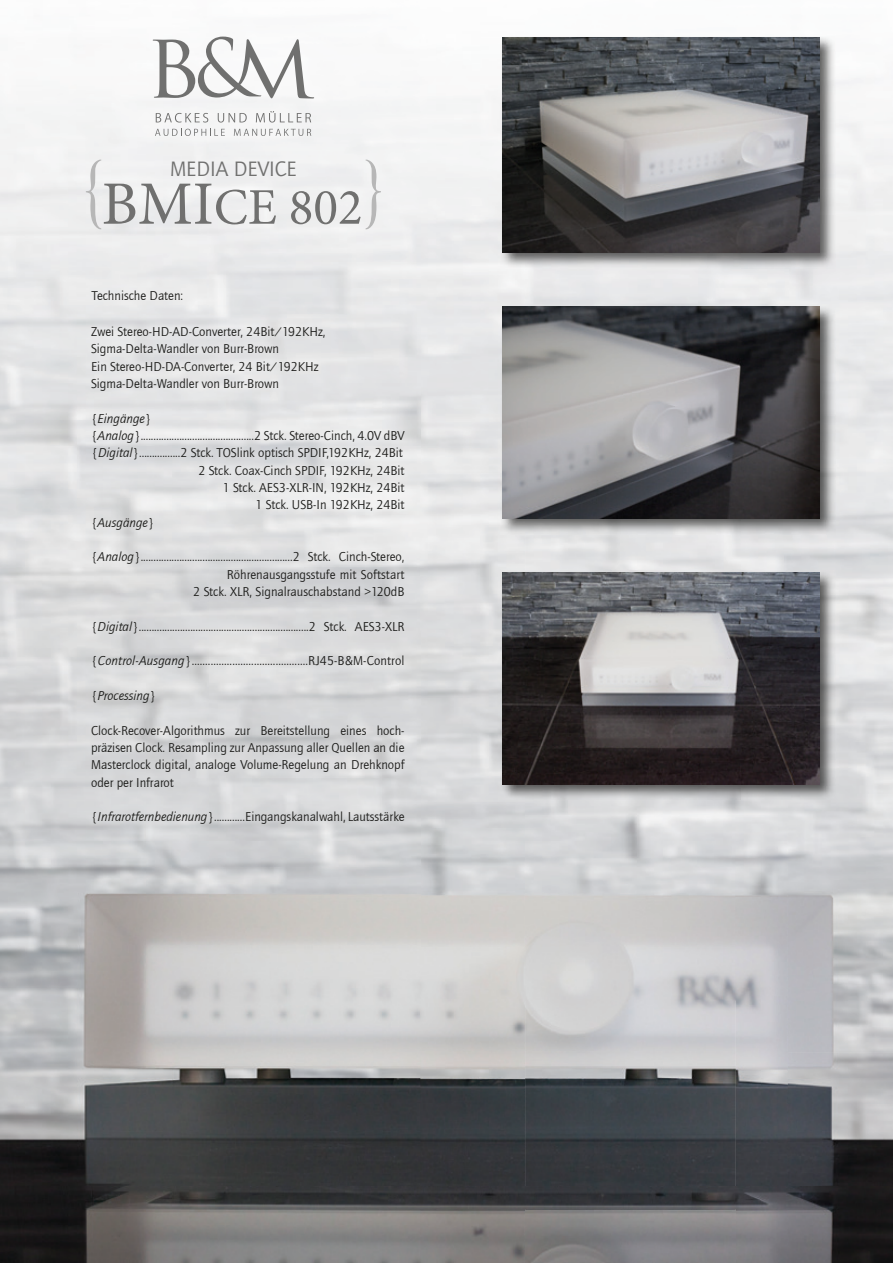
<style>
.page{position:relative;width:893px;height:1263px;background:#fff}
.page>*{position:absolute;margin:0;border:0;box-sizing:border-box;transform-origin:0 0}
.t1{font:61.65px "Minion Pro";color:#70706f}
.t2{font:51.3px "Minion Pro";color:#70706f}
.t3{font:21.45px "Quay Sans EF";color:#70706f}
.t4{font:13.2px/17.4px "Quay Sans EF";color:#1d1d1b;text-align:right}
.t5{font:italic 13.2px "Quay Sans EF Book";color:#1d1d1b}
.s1{font-family:"Trajan Pro";font-size:80.25px;color:#b7b7b7}
.s2{font-family:"Quay Sans EF";font-style:normal}
.s3{font-family:"Quay Sans EF Book";font-style:italic}
</style>
<div class="page">
<img style="left:0;top:36px;width:525px;height:1227px">
<img style="left:788px;top:579px;width:105px;height:684px">
<img style="left:525px;top:800px;width:263px;height:463px">
<img style="left:0;top:1186px;width:893px;height:23px">
<img style="left:500px;top:36px;width:336px;height:232px">
<img style="left:502px;top:37px;width:318px;height:216px">
<svg style="left:153px;top:37px;width:161px;height:62px"></svg>
<svg style="left:155px;top:129px;width:70px;height:7px"></svg>
<svg style="left:234px;top:129px;width:77px;height:7px"></svg>
<svg style="left:156px;top:113px;width:52px;height:10px"></svg>
<svg style="left:218px;top:113px;width:29px;height:10px"></svg>
<svg style="left:256px;top:111px;width:55px;height:12px"></svg>
<img style="left:500px;top:304px;width:336px;height:230px">
<img style="left:502px;top:307px;width:318px;height:211px">
<img style="left:500px;top:570px;width:336px;height:230px">
<img style="left:502px;top:573px;width:318px;height:211px">
<svg style="left:86px;top:160px;width:15px;height:69px"></svg>
<h2 class="t2" style="left:214px;top:173px;width:172px">CE 802<span class="s1">}</span></h2>
<h3 class="t3" style="left:170px;top:157px;width:128px">MEDIA DEVICE</h3>
<h1 class="t1" style="left:102px;top:163px;width:114px">BMI</h1>
<p class="t4" style="left:92px;top:287px;width:93px">Technische Daten:</p>
<p class="t4" style="left:91px;top:323px;width:236px;text-align:left">Zwei Stereo-HD-AD-Converter, 24Bit/192KHz, Sigma-Delta-Wandler von Burr-Brown<br>Ein Stereo-HD-DA-Converter, 24 Bit/192KHz Sigma-Delta-Wandler von Burr-Brown</p>
<p class="t5" style="left:91px;top:411px;width:62px"><span class="s2">{</span>Eingänge<span class="s2">}</span></p>
<p class="t4" style="left:91px;top:427px;width:315px">{<span class="s3">Analog</span>}............................................2 Stck. Stereo-Cinch, 4.0V dBV {<span class="s3">Digital</span>}................2 Stck. TOSlink optisch SPDIF,192KHz, 24Bit 2 Stck. Coax-Cinch SPDIF, 192KHz, 24Bit<br>1 Stck. AES3-XLR-IN, 192KHz, 24Bit<br>1 Stck. USB-In 192KHz, 24Bit</p>
<p class="t5" style="left:91px;top:515px;width:65px"><span class="s2">{</span>Ausgänge<span class="s2">}</span></p>
<p class="t4" style="left:91px;top:548px;width:315px">{<span class="s3">Analog</span>}...........................................................2 Stck. Cinch-Stereo,<br>Röhrenausgangsstufe mit Softstart<br>2 Stck. XLR, Signalrauschabstand &gt;120dB</p>
<p class="t4" style="left:91px;top:618px;width:315px">{<span class="s3">Digital</span>}..................................................................2 Stck. AES3-XLR</p>
<p class="t4" style="left:91px;top:652px;width:315px">{<span class="s3">Control-Ausgang</span>}...........................................RJ45-B&amp;M-Control</p>
<p class="t5" style="left:91px;top:688px;width:67px"><span class="s2">{</span>Processing<span class="s2">}</span></p>
<p class="t4" style="left:91px;top:722px;width:315px;text-align:justify">Clock-Recover-Algorithmus zur Bereitstellung eines hoch&shy;präzisen Clock. Resampling zur Anpassung aller Quellen an die Masterclock digital, analoge Volume-Regelung an Drehknopf oder per Infrarot</p>
<p class="t4" style="left:91px;top:808px;width:315px">{<span class="s3">Infrarotfernbedienung</span>}............Eingangskanalwahl, Lautsstärke</p>
</div>
